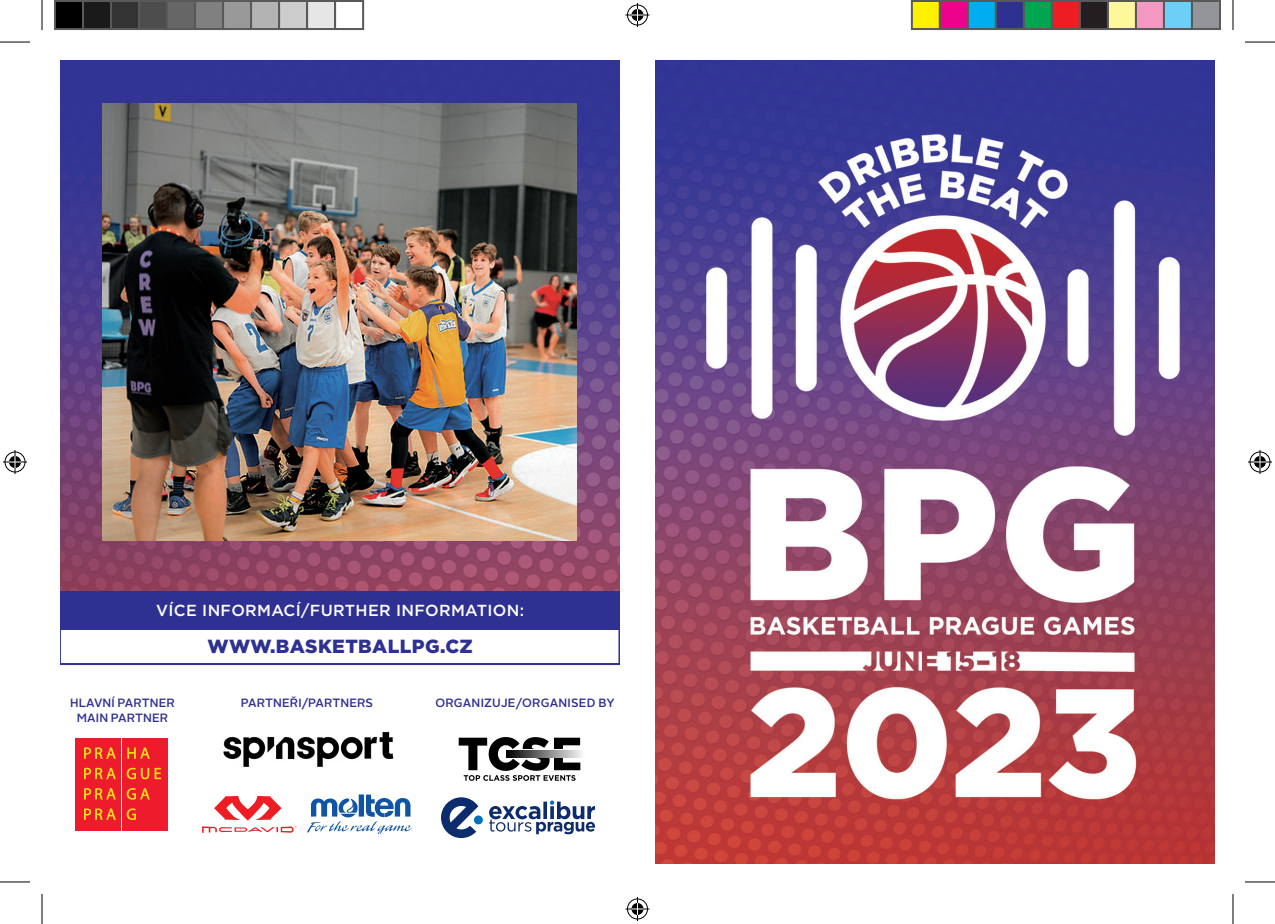
<style>
.page{position:relative;width:1275px;height:924px;background:#fff}
.page>*{position:absolute;margin:0;border:0;box-sizing:border-box;transform-origin:0 0}
.t1{font:900 19px "Gotham";letter-spacing:.02em;color:#2e3092}
.t2{font:500 16px "Gotham";letter-spacing:.02em;color:#fff}
.t3{font:500 12px "Alright Sans";letter-spacing:.01em;color:#2e3092}
</style>
<div class="page">
<img style="left:60px;top:60px;width:1155px;height:803px">
<div style="left:42px;top:611px;width:581px;height:270px;background:#fff"></div>
<div style="left:505px;top:749px;width:79px;height:8px;background:#f2f2f2"></div>
<svg style="left:459px;top:737px;width:121px;height:43px"></svg>
<svg style="left:441px;top:797px;width:42px;height:40px"></svg>
<svg style="left:489px;top:800px;width:106px;height:33px"></svg>
<div style="left:75px;top:738px;width:45px;height:92px;background:#ee1b2c"></div>
<div style="left:122px;top:738px;width:46px;height:92px;background:#ee1b2c"></div>
<svg style="left:84px;top:747px;width:32px;height:72px"></svg>
<svg style="left:127px;top:747px;width:34px;height:72px"></svg>
<div style="left:59px;top:590px;width:562px;height:39px;background:#2e3092"></div>
<hr style="left:59px;top:662px;width:561px;height:2px;background:#2e3092">
<hr style="left:59px;top:590px;width:2px;height:74px;background:#2e3092">
<hr style="left:618px;top:590px;width:2px;height:74px;background:#2e3092">
<img style="left:102px;top:103px;width:474px;height:437px">
<svg style="left:202px;top:796px;width:95px;height:36px"></svg>
<img style="left:223px;top:731px;width:171px;height:36px">
<svg style="left:307px;top:794px;width:105px;height:39px"></svg>
<div style="left:620px;top:42px;width:34px;height:838px;background:#fff"></div>
<hr style="left:0;top:42px;width:30px;height:1px;background:#000">
<hr style="left:1245px;top:42px;width:30px;height:1px;background:#000">
<hr style="left:0;top:881px;width:30px;height:1px;background:#000">
<hr style="left:1245px;top:881px;width:30px;height:1px;background:#000">
<hr style="left:42px;top:0;width:1px;height:30px;background:#000">
<hr style="left:42px;top:893px;width:1px;height:30px;background:#000">
<hr style="left:1232px;top:0;width:1px;height:30px;background:#000">
<hr style="left:1232px;top:893px;width:1px;height:30px;background:#000">
<svg style="left:625px;top:3px;width:24px;height:24px"></svg>
<svg style="left:625px;top:897px;width:24px;height:23px"></svg>
<svg style="left:3px;top:450px;width:24px;height:24px"></svg>
<svg style="left:1248px;top:450px;width:24px;height:24px"></svg>
<div style="left:55px;top:1px;width:28px;height:28px;background:#000"></div>
<div style="left:54px;top:0;width:30px;height:30px;border:2px solid #595959"></div>
<div style="left:83px;top:1px;width:28px;height:28px;background:#1a1a1a"></div>
<div style="left:82px;top:0;width:30px;height:30px;border:2px solid #595959"></div>
<div style="left:111px;top:1px;width:28px;height:28px;background:#333"></div>
<div style="left:110px;top:0;width:30px;height:30px;border:2px solid #595959"></div>
<div style="left:139px;top:1px;width:28px;height:28px;background:#4d4d4d"></div>
<div style="left:138px;top:0;width:30px;height:30px;border:2px solid #595959"></div>
<div style="left:167px;top:1px;width:28px;height:28px;background:#666"></div>
<div style="left:166px;top:0;width:30px;height:30px;border:2px solid #595959"></div>
<div style="left:195px;top:1px;width:28px;height:28px;background:#808080"></div>
<div style="left:194px;top:0;width:30px;height:30px;border:2px solid #595959"></div>
<div style="left:223px;top:1px;width:28px;height:28px;background:#999"></div>
<div style="left:222px;top:0;width:30px;height:30px;border:2px solid #595959"></div>
<div style="left:251px;top:1px;width:28px;height:28px;background:#b3b3b3"></div>
<div style="left:250px;top:0;width:30px;height:30px;border:2px solid #595959"></div>
<div style="left:279px;top:1px;width:28px;height:28px;background:#ccc"></div>
<div style="left:278px;top:0;width:30px;height:30px;border:2px solid #595959"></div>
<div style="left:307px;top:1px;width:28px;height:28px;background:#e6e6e6"></div>
<div style="left:306px;top:0;width:30px;height:30px;border:2px solid #595959"></div>
<div style="left:334px;top:0;width:30px;height:30px;border:2px solid #595959"></div>
<div style="left:912px;top:1px;width:28px;height:28px;background:#fff101"></div>
<div style="left:911px;top:0;width:30px;height:30px;border:2px solid #595959"></div>
<div style="left:940px;top:1px;width:28px;height:28px;background:#ed028c"></div>
<div style="left:939px;top:0;width:30px;height:30px;border:2px solid #595959"></div>
<div style="left:968px;top:1px;width:28px;height:28px;background:#00aeef"></div>
<div style="left:967px;top:0;width:30px;height:30px;border:2px solid #595959"></div>
<div style="left:996px;top:1px;width:28px;height:28px;background:#2e3092"></div>
<div style="left:995px;top:0;width:30px;height:30px;border:2px solid #595959"></div>
<div style="left:1024px;top:1px;width:28px;height:28px;background:#00a54f"></div>
<div style="left:1023px;top:0;width:30px;height:30px;border:2px solid #595959"></div>
<div style="left:1052px;top:1px;width:28px;height:28px;background:#ee1d23"></div>
<div style="left:1051px;top:0;width:30px;height:30px;border:2px solid #595959"></div>
<div style="left:1080px;top:1px;width:28px;height:28px;background:#231f20"></div>
<div style="left:1079px;top:0;width:30px;height:30px;border:2px solid #595959"></div>
<div style="left:1108px;top:1px;width:28px;height:28px;background:#fff79a"></div>
<div style="left:1107px;top:0;width:30px;height:30px;border:2px solid #595959"></div>
<div style="left:1136px;top:1px;width:28px;height:28px;background:#f499c2"></div>
<div style="left:1135px;top:0;width:30px;height:30px;border:2px solid #595959"></div>
<div style="left:1164px;top:1px;width:28px;height:28px;background:#6bcff6"></div>
<div style="left:1163px;top:0;width:30px;height:30px;border:2px solid #595959"></div>
<div style="left:1192px;top:1px;width:28px;height:28px;background:#939598"></div>
<div style="left:1191px;top:0;width:30px;height:30px;border:2px solid #595959"></div>
<h2 class="t2" style="left:156px;top:599px;width:253px">VÍCE INFORMACÍ/FURTHER INFORMA</h2>
<h2 class="t2" style="left:477px;top:599px;width:22px">TION</h2>
<h2 class="t2" style="left:520px;top:599px;width:6px">:</h2>
<h1 class="t1" style="left:208px;top:632px;width:267px">WWW.BASKETBALLPG.CZ</h1>
<p class="t3" style="left:70px;top:694px;width:106px">HLAVNÍ PARTNER</p>
<p class="t3" style="left:435px;top:694px;width:181px">ORGANIZUJE/ORGANISED BY</p>
<p class="t3" style="left:77px;top:709px;width:93px">MAIN PARTNER</p>
<p class="t3" style="left:241px;top:694px;width:134px">PARTNEŘI/PARTNERS</p>
</div>
